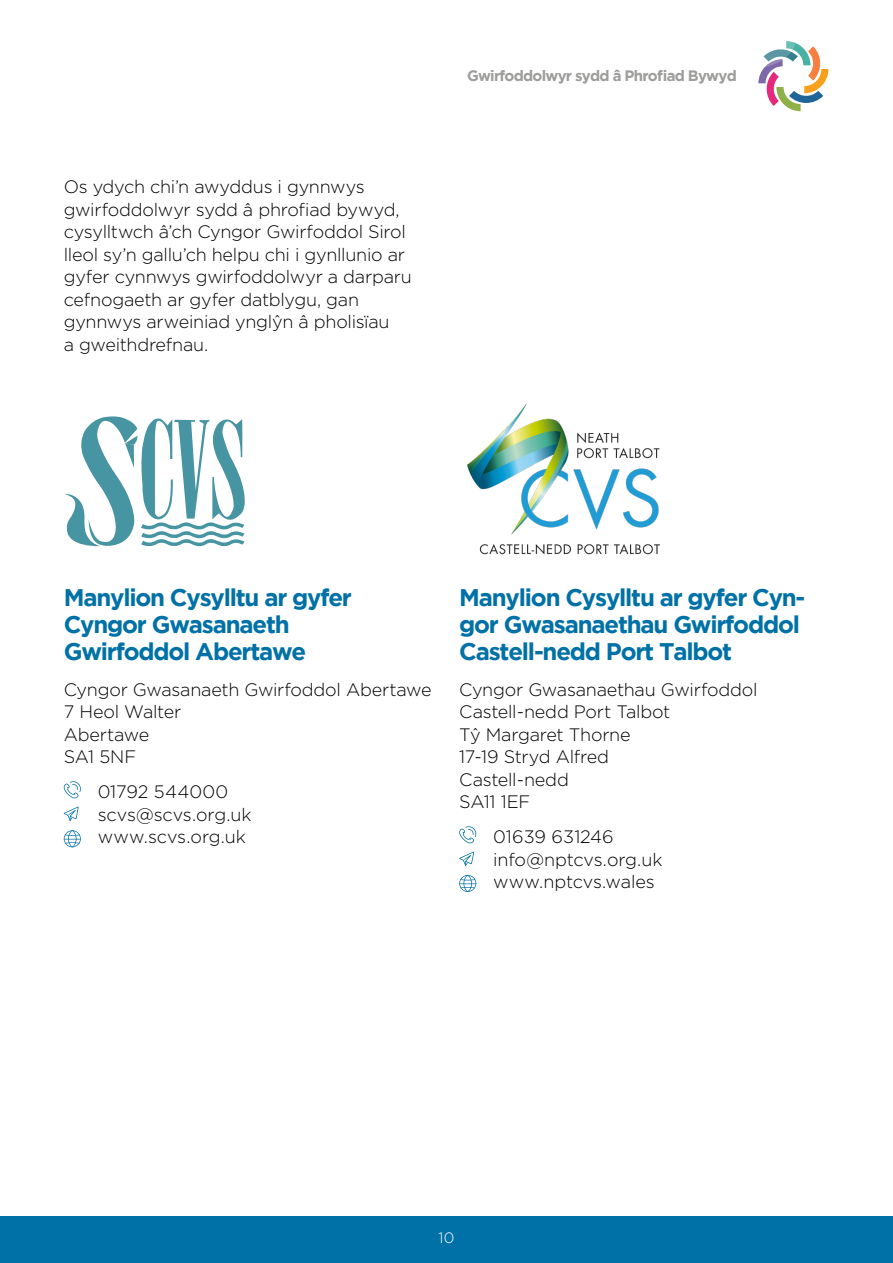
<style>
.page{position:relative;width:893px;height:1263px;background:#fff}
.page>*{position:absolute;margin:0;border:0;box-sizing:border-box;transform-origin:0 0}
.t1{font:700 24px/27px "Gotham";letter-spacing:-.05em;color:#0071a6}
.Body{font:300 18px/22.5px "Gotham";letter-spacing:-.015em;color:#000}
.t2{font:700 15px "Gotham";letter-spacing:-.05em;color:#9d9d9c}
.t3{font:300 15px "Gotham";color:#fff}
</style>
<div class="page">
<svg style="left:758px;top:41px;width:70px;height:70px"></svg>
<div style="left:0;top:1216px;width:893px;height:47px;background:#0071a6"></div>
<svg style="left:64px;top:416px;width:181px;height:130px"></svg>
<img style="left:467px;top:404px;width:193px;height:151px">
<svg style="left:64px;top:781px;width:17px;height:17px"></svg>
<svg style="left:64px;top:807px;width:15px;height:14px"></svg>
<svg style="left:459px;top:826px;width:17px;height:17px"></svg>
<svg style="left:459px;top:852px;width:15px;height:14px"></svg>
<svg style="left:64px;top:830px;width:17px;height:17px"></svg>
<svg style="left:459px;top:875px;width:17px;height:17px"></svg>
<p class="Body" style="left:64px;top:175px;width:350px">Os ydych chi’n awyddus i gynnwys gwirfoddolwyr sydd â phrofiad bywyd, cysylltwch â’ch Cyngor Gwirfoddol Sirol lleol sy’n gallu’ch helpu chi i gynllunio ar gyfer cynnwys gwirfoddolwyr a darparu cefnogaeth ar gyfer datblygu, gan gynnwys arweiniad ynglŷn â pholisïau<br>a gweithdrefnau.</p>
<p class="t2" style="left:467px;top:67px;width:271px">Gwirfoddolwyr sydd â Phrofiad Bywyd</p>
<h2 class="t1" style="left:64px;top:584px;width:290px">Manylion Cysylltu ar gyfer<br>Cyngor Gwasanaeth<br>Gwirfoddol Abertawe</h2>
<p class="Body" style="left:64px;top:677px;width:369px">Cyngor Gwasanaeth Gwirfoddol Abertawe<br>7 Heol Walter<br>Abertawe<br>SA1 5NF</p>
<p class="Body" style="left:98px;top:780px;width:155px">01792 544000 scvs@scvs.org.uk www.scvs.org.uk</p>
<h2 class="t1" style="left:459px;top:584px;width:348px">Manylion Cysylltu ar gyfer Cyn&shy;gor Gwasanaethau Gwirfoddol<br>Castell-nedd Port Talbot</h2>
<p class="Body" style="left:459px;top:677px;width:300px">Cyngor Gwasanaethau Gwirfoddol<br>Castell-nedd Port Talbot<br>Tŷ Margaret Thorne<br>17-19 Stryd Alfred<br>Castell-nedd<br>SA11 1EF</p>
<p class="Body" style="left:493px;top:825px;width:171px">01639 631246 info@nptcvs.org.uk www.nptcvs.wales</p>
<p class="t3" style="left:439px;top:1228px;width:17px">10</p>
</div>
